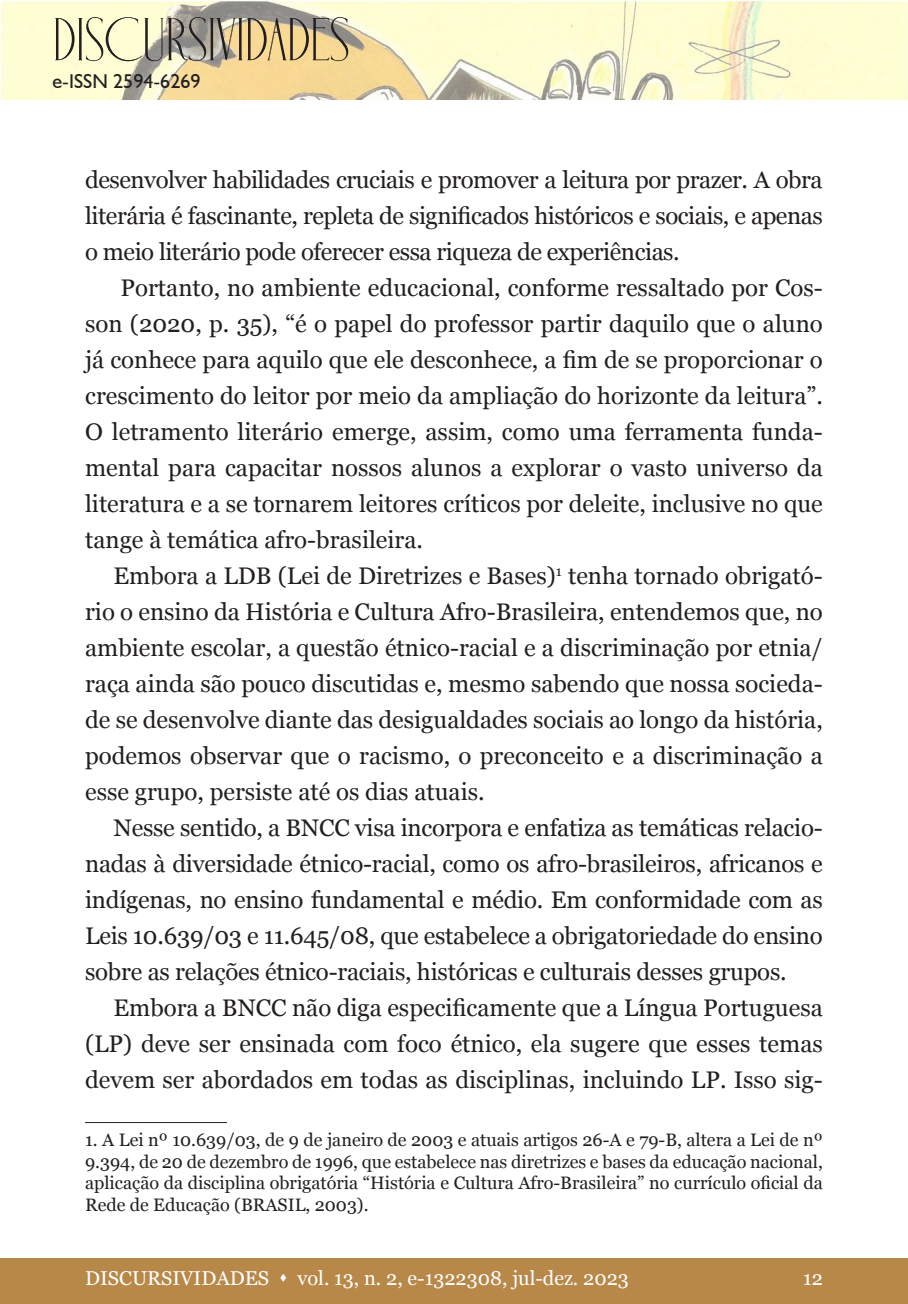
<style>
.page{position:relative;width:908px;height:1304px;background:#fff}
.page>*{position:absolute;margin:0;border:0;box-sizing:border-box;transform-origin:0 0}
.t1{font:60px "Holipop";color:#231f20}
.t2{font:24px/36px "Georgia";color:#231f20;text-align:justify}
.t3{font:20px "Georgia";color:#fff}
.t4{font:20px "Humanist 521 BT";color:#231f20}
.t5{font:18px/21.6px "Georgia";color:#231f20;text-align:justify}
</style>
<div class="page">
<div style="left:0;top:1259px;width:907px;height:45px;background:#b88849"></div>
<img style="left:1px;top:0;width:906px;height:100px">
<hr style="left:85px;top:1122px;width:142px;height:1px;background:#231f20">
<h1 class="t1" style="left:52px;top:10px;width:298px">DISCURSIVIDADES</h1>
<p class="t4" style="left:52px;top:69px;width:150px">e-ISSN 2594-6269</p>
<p class="t2" style="left:85px;top:161px;width:738px">desenvolver habilidades cruciais e promover a leitura por prazer. A obra literária é fascinante, repleta de significados históricos e sociais, e apenas o meio literário pode oferecer essa riqueza de experiências.</p>
<p class="t2" style="left:85px;top:269px;width:739px;text-indent:35px">Portanto, no ambiente educacional, conforme ressaltado por Cos&shy;son (2020, p. 35), “é o papel do professor partir daquilo que o aluno já conhece para aquilo que ele desconhece, a fim de se proporcionar o crescimento do leitor por meio da ampliação do horizonte da leitura”.<br>O letramento literário emerge, assim, como uma ferramenta funda&shy;mental para capacitar nossos alunos a explorar o vasto universo da literatura e a se tornarem leitores críticos por deleite, inclusive no que tange à temática afro-brasileira.</p>
<p class="t2" style="left:85px;top:557px;width:739px;text-indent:28px">Embora a LDB (Lei de Diretrizes e Bases)<sup>1</sup> tenha tornado obrigató&shy;rio o ensino da História e Cultura Afro-Brasileira, entendemos que, no ambiente escolar, a questão étnico-racial e a discriminação por etnia/ raça ainda são pouco discutidas e, mesmo sabendo que nossa socieda&shy;de se desenvolve diante das desigualdades sociais ao longo da história, podemos observar que o racismo, o preconceito e a discriminação a esse grupo, persiste até os dias atuais.</p>
<p class="t2" style="left:85px;top:809px;width:739px;text-indent:28px">Nesse sentido, a BNCC visa incorpora e enfatiza as temáticas relacio&shy;nadas à diversidade étnico-racial, como os afro-brasileiros, africanos e indígenas, no ensino fundamental e médio. Em conformidade com as Leis 10.639/03 e 11.645/08, que estabelece a obrigatoriedade do ensino sobre as relações étnico-raciais, históricas e culturais desses grupos.</p>
<p class="t2" style="left:85px;top:989px;width:739px;text-indent:28px">Embora a BNCC não diga especificamente que a Língua Portuguesa (LP) deve ser ensinada com foco étnico, ela sugere que esses temas devem ser abordados em todas as disciplinas, incluindo LP. Isso sig-</p>
<p class="t5" style="left:85px;top:1128px;width:739px">1. A Lei nº 10.639/03, de 9 de janeiro de 2003 e atuais artigos 26-A e 79-B, altera a Lei de nº 9.394, de 20 de dezembro de 1996, que estabelece nas diretrizes e bases da educação nacional, aplicação da disciplina obrigatória “História e Cultura Afro-Brasileira” no currículo oficial da Rede de Educação (BRASIL, 2003).</p>
<p class="t3" style="left:85px;top:1264px;width:545px">DISCURSIVIDADES ▲ vol. 13, n. 2, e-1322308, jul-dez. 2023</p>
<p class="t3" style="left:802px;top:1264px;width:21px">12</p>
</div>
